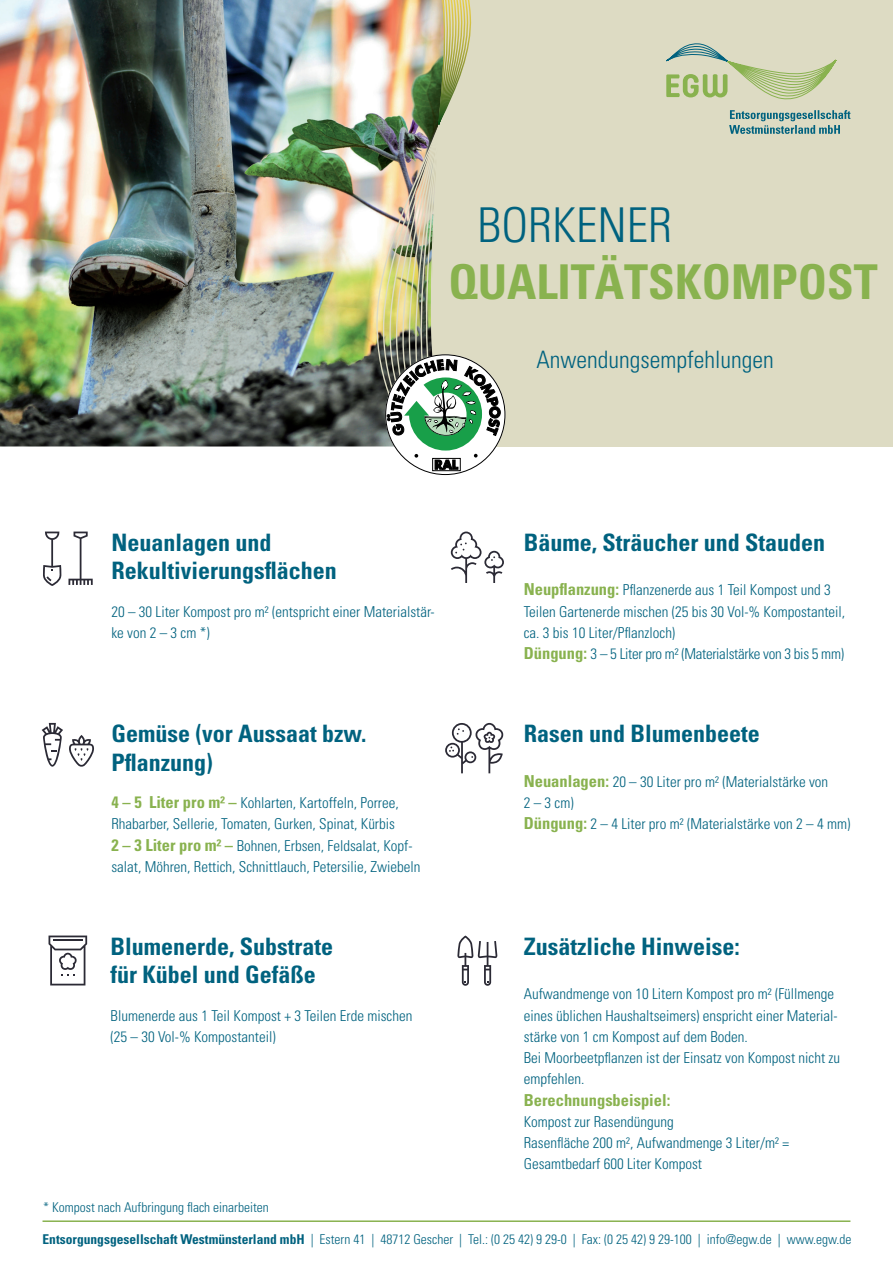
<style>
.page{position:relative;width:893px;height:1263px;background:#fff}
.page>*{position:absolute;margin:0;border:0;box-sizing:border-box;transform-origin:0 0}
.t1{font:700 condensed 48px "Univers";color:#89b24f}
.t2{font:300 condensed 48px "Univers";color:#00627f}
.t3{font:700 condensed 24px/28.8px "Univers";color:#00627f}
.t4{font:300 condensed 24px "Univers";color:#00627f}
.t5{font:700 condensed 16.5px "Univers";color:#89b24f}
.t6{font:300 condensed 15px/21.3px "Univers";color:#00627f}
.t7{font:300 condensed 13.5px "Univers";color:#00627f}
.s1{font-weight:700;font-size:16.5px;color:#89b24f}
.s2{font-weight:700}
</style>
<div class="page">
<div style="left:414px;top:0;width:479px;height:446px;background:#dddbc3"></div>
<img style="left:0;top:0;width:376px;height:446px">
<svg style="left:666px;top:43px;width:171px;height:57px"></svg>
<svg style="left:729px;top:110px;width:121px;height:24px"></svg>
<hr style="left:43px;top:1220px;width:807px;height:2px;background:#89b24f">
<div style="left:432px;top:458px;width:29px;height:13px;border:1px solid #000"></div>
<img style="left:376px;top:0;width:125px;height:469px">
<svg style="left:43px;top:531px;width:19px;height:55px"></svg>
<svg style="left:68px;top:531px;width:25px;height:54px"></svg>
<svg style="left:42px;top:723px;width:21px;height:44px"></svg>
<svg style="left:69px;top:735px;width:25px;height:32px"></svg>
<svg style="left:445px;top:723px;width:59px;height:50px"></svg>
<svg style="left:49px;top:935px;width:38px;height:50px"></svg>
<hr style="left:53px;top:939px;width:30px;height:2px;background:#2b2a35">
<svg style="left:457px;top:935px;width:40px;height:51px"></svg>
<svg style="left:451px;top:531px;width:53px;height:52px"></svg>
<h1 class="t2" style="left:477px;top:196px;width:196px">BORKENER</h1>
<h1 class="t1" style="left:448px;top:252px;width:431px">QUALITÄTSKOMPOST</h1>
<h2 class="t3" style="left:111px;top:528px;width:227px">Neuanlagen und<br>Rekultivierungsflächen</h2>
<p class="t6" style="left:111px;top:601px;width:325px">20 – 30 Liter Kompost pro m² (entspricht einer Materialstär&shy;ke von 2 – 3 cm *)</p>
<h2 class="t3" style="left:111px;top:719px;width:257px">Gemüse (vor Aussaat bzw.<br>Pflanzung)</h2>
<p class="t6" style="left:111px;top:792px;width:311px"><span class="s1">4 – 5 Liter pro m² –</span> Kohlarten, Kartoffeln, Porree, Rhabarber, Sellerie, Tomaten, Gurken, Spinat, Kürbis<br><span class="s1">2 – 3 Liter pro m² –</span> Bohnen, Erbsen, Feldsalat, Kopf&shy;salat, Möhren, Rettich, Schnittlauch, Petersilie, Zwiebeln</p>
<h2 class="t4" style="left:537px;top:345px;width:239px">Anwendungsempfehlungen</h2>
<h2 class="t3" style="left:524px;top:528px;width:303px">Bäume, Sträucher und Stauden</h2>
<p class="t6" style="left:524px;top:579px;width:323px"><span class="s1">Neupflanzung:</span> Pflanzenerde aus 1 Teil Kompost und 3<br>Teilen Gartenerde mischen (25 bis 30 Vol-% Kompostanteil, ca. 3 bis 10 Liter/Pflanzloch)<br><span class="s1">Düngung:</span> 3 – 5 Liter pro m² (Materialstärke von 3 bis 5 mm)</p>
<h2 class="t3" style="left:524px;top:719px;width:237px">Rasen und Blumenbeete</h2>
<p class="t6" style="left:524px;top:771px;width:328px"><span class="s1">Neuanlagen:</span> 20 – 30 Liter pro m² (Materialstärke von<br>2 – 3 cm)<br><span class="s1">Düngung:</span> 2 – 4 Liter pro m² (Materialstärke von 2 – 4 mm)</p>
<h2 class="t3" style="left:111px;top:931px;width:224px">Blumenerde, Substrate für Kübel und Gefäße</h2>
<h2 class="t3" style="left:524px;top:931px;width:217px">Zusätzliche Hinweise:</h2>
<p class="t6" style="left:111px;top:1005px;width:303px">Blumenerde aus 1 Teil Kompost + 3 Teilen Erde mischen (25 – 30 Vol-% Kompostanteil)</p>
<p class="t7" style="left:43px;top:1199px;width:227px">* Kompost nach Aufbringung flach einarbeiten</p>
<p class="t6" style="left:524px;top:983px;width:318px">Aufwandmenge von 10 Litern Kompost pro m² (Füllmenge eines üblichen Haushaltseimers) enspricht einer Material&shy;stärke von 1 cm Kompost auf dem Boden.<br>Bei Moorbeetpflanzen ist der Einsatz von Kompost nicht zu empfehlen.</p>
<p class="t5" style="left:524px;top:1090px;width:148px">Berechnungsbeispiel:</p>
<p class="t6" style="left:524px;top:1111px;width:267px">Kompost zur Rasendüngung<br>Rasenfläche 200 m², Aufwandmenge 3 Liter/m² =<br>Gesamtbedarf 600 Liter Kompost</p>
<p class="t7" style="left:43px;top:1231px;width:810px"><span class="s2">Entsorgungsgesellschaft Westmünsterland mbH</span> | Estern 41 | 48712 Gescher | Tel.: (0 25 42) 9 29-0 | Fax: (0 25 42) 9 29-100 | info@egw.de | www.egw.de</p>
</div>
